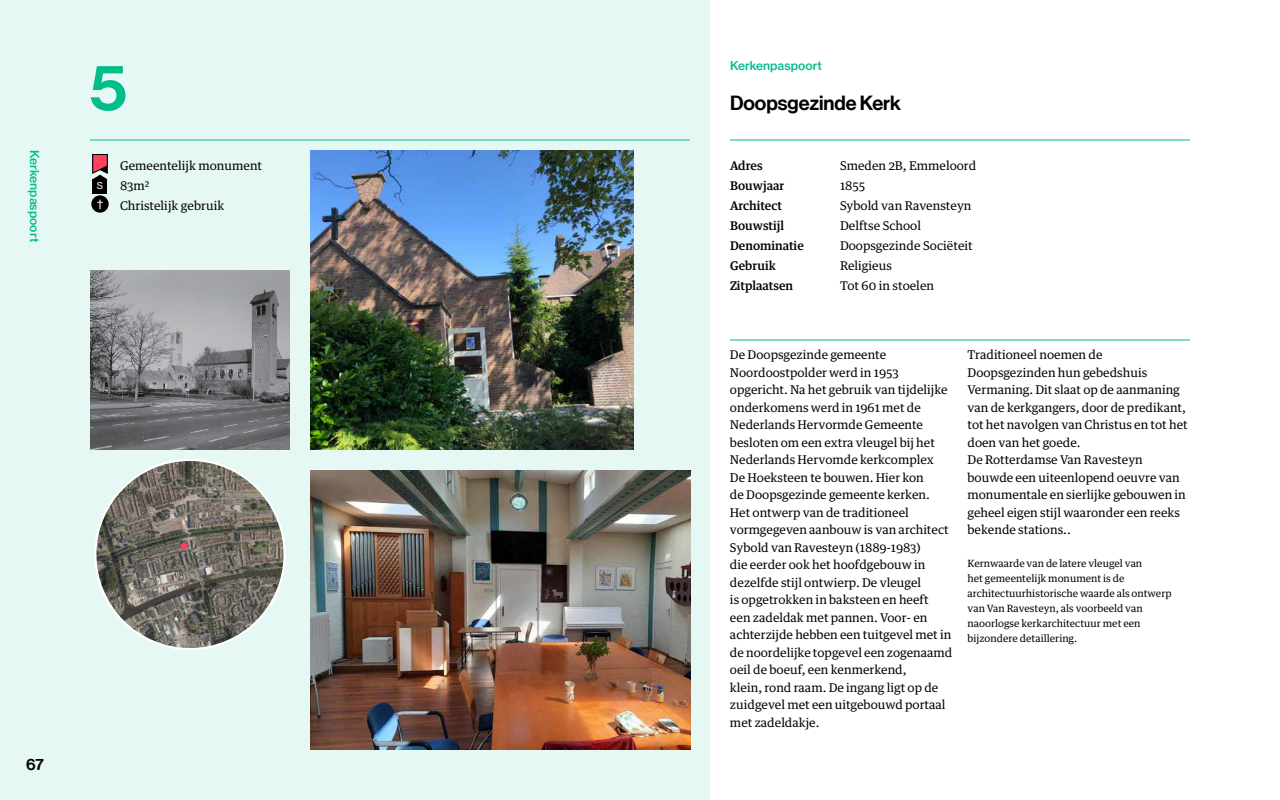
<style>
.page{position:relative;width:1280px;height:800px;background:#fff}
.page>*{position:absolute;margin:0;border:0;box-sizing:border-box;transform-origin:0 0}
.t1{font:64px "N Haas Grotesk DS Pro 65 Md";color:#00bd89}
.t2{font:20px "N Haas Grotesk DS Pro 65 Md";color:#000}
.t3{font:16px "N Haas Grotesk DS Pro 65 Md";color:#000}
.t4{font:12px/17.5px "Guardian Text Egyp";color:#000}
.t5{font:500 12px/20px "Guardian Text Egyp";color:#000}
.t6{font:12px "N Haas Grotesk TX Pro 65 Md";color:#00bd89}
.t7{font:11.3px "N Haas Grotesk TX Pro 55 Rg";color:#fff}
.t8{font:10px/15px "Guardian Text Egyp";color:#000}
.t9{font:9.3px "N Haas Grotesk TX Pro 55 Rg";color:#fff}
</style>
<div class="page">
<div style="left:0;top:0;width:710px;height:800px;background:#e6f8f3"></div>
<hr style="left:730px;top:140px;width:460px;height:1px;background:#00bd89">
<hr style="left:90px;top:140px;width:600px;height:1px;background:#00bd89">
<hr style="left:730px;top:340px;width:460px;height:1px;background:#00bd89">
<div style="left:93px;top:179px;width:14px;height:14px;background:#000"></div>
<svg style="left:92px;top:154px;width:16px;height:32px"></svg>
<div style="left:91px;top:195px;width:18px;height:18px;background:#000;border-radius:50%"></div>
<img style="left:95px;top:460px;width:190px;height:189px;border-radius:95px">
<img style="left:90px;top:270px;width:200px;height:180px">
<img style="left:310px;top:470px;width:380px;height:280px">
<img style="left:310px;top:150px;width:324px;height:300px">
<svg style="left:181px;top:543px;width:6px;height:6px"></svg>
<p class="t6" style="left:42px;top:150px;width:93px;rotate:90deg">Kerkenpaspoort</p>
<h1 class="t1" style="left:90px;top:50px;width:38px">5</h1>
<p class="t9" style="left:97px;top:180px;width:8px">S</p>
<p class="t7" style="left:97px;top:196px;width:8px">†</p>
<p class="t4" style="left:120px;top:155px;width:144px;line-height:20px">Gemeentelijk monument<br>83m2<br>Christelijk gebruik</p>
<h3 class="t3" style="left:26px;top:755px;width:19px">67</h3>
<p class="t6" style="left:730px;top:58px;width:93px">Kerkenpaspoort</p>
<h2 class="t2" style="left:730px;top:91px;width:173px">Doopsgezinde Kerk</h2>
<p class="t5" style="left:730px;top:155px;width:75px">Adres<br>Bouwjaar<br>Architect<br>Bouwstijl<br>Denominatie<br>Gebruik<br>Zitplaatsen</p>
<p class="t4" style="left:840px;top:154px;width:138px;line-height:20px">Smeden 2B, Emmeloord<br>1855<br>Sybold van Ravensteyn<br>Delftse School<br>Doopsgezinde Sociëteit<br>Religieus<br>Tot 60 in stoelen</p>
<p class="t4" style="left:730px;top:345px;width:224px">De Doopsgezinde gemeente Noordoostpolder werd in 1953 opgericht. Na het gebruik van tijdelijke onderkomens werd in 1961 met de Nederlands Hervormde Gemeente besloten om een extra vleugel bij het Nederlands Hervomde kerkcomplex<br>De Hoeksteen te bouwen. Hier kon<br>de Doopsgezinde gemeente kerken.<br>Het ontwerp van de traditioneel vormgegeven aanbouw is van architect Sybold van Ravesteyn (1889-1983)<br>die eerder ook het hoofdgebouw in dezelfde stijl ontwierp. De vleugel<br>is opgetrokken in baksteen en heeft<br>een zadeldak met pannen. Voor- en achterzijde hebben een tuitgevel met in de noordelijke topgevel een zogenaamd oeil de boeuf, een kenmerkend,<br>klein, rond raam. De ingang ligt op de zuidgevel met een uitgebouwd portaal met zadeldakje.</p>
<p class="t4" style="left:968px;top:345px;width:222px">Traditioneel noemen de<br>Doopsgezinden hun gebedshuis<br>Vermaning. Dit slaat op de aanmaning van de kerkgangers, door de predikant, tot het navolgen van Christus en tot het doen van het goede.<br>De Rotterdamse Van Ravesteyn bouwde een uiteenlopend oeuvre van monumentale en sierlijke gebouwen in geheel eigen stijl waaronder een reeks bekende stations..</p>
<p class="t8" style="left:968px;top:555px;width:206px">Kernwaarde van de latere vleugel van<br>het gemeentelijk monument is de architectuurhistorische waarde als ontwerp van Van Ravesteyn, als voorbeeld van naoorlogse kerkarchitectuur met een bijzondere detaillering.</p>
</div>
